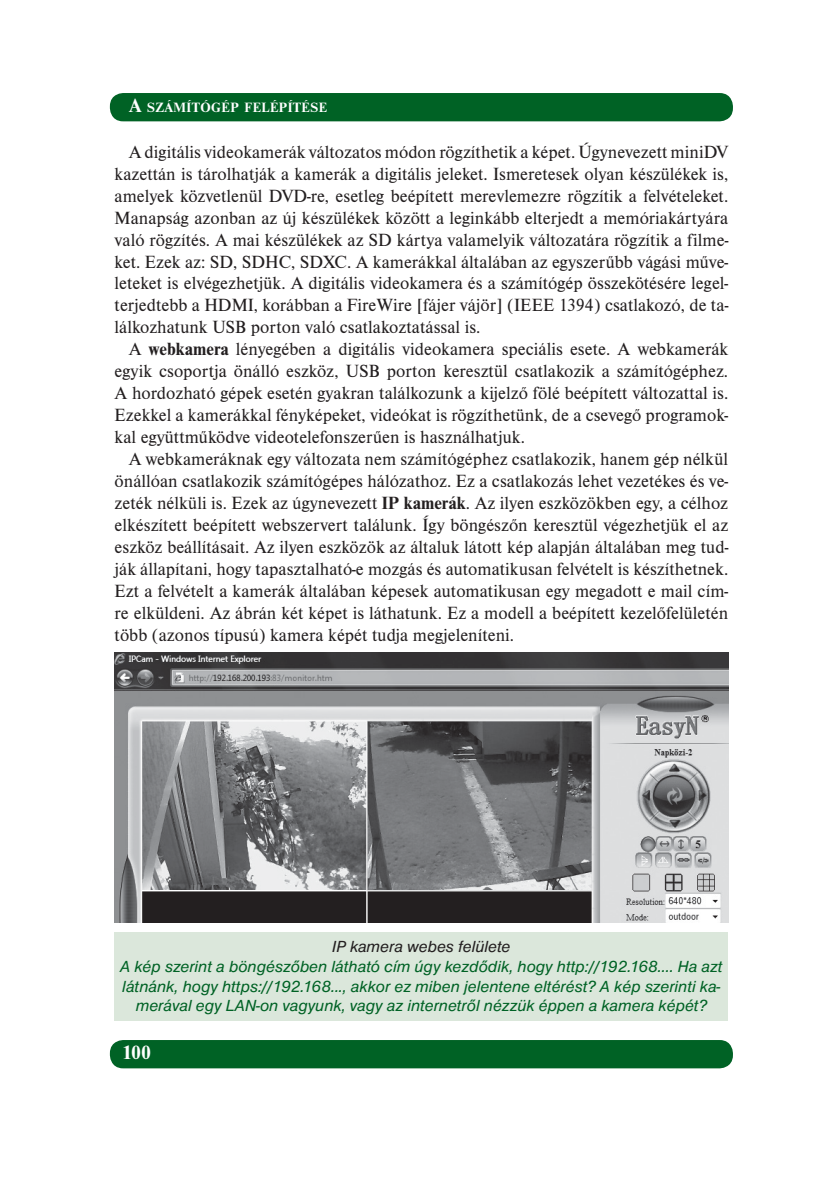
<style>
.page{position:relative;width:833px;height:1182px;background:#fff}
.page>*{position:absolute;margin:0;border:0;box-sizing:border-box;transform-origin:0 0}
.t1{font:700 19.95px "Nimbus Rom DEE";color:#fff}
.t2{font:18.38px/22.1px "Nimbus Rom DEE";color:#231f20;text-align:justify}
.t3{font:italic 16.62px/19.6px "Nimbus San DEE";color:#006225;text-align:center}
.t4{font:italic 16.62px "Nimbus San DEE";color:#231f20}
.t5{font:700 14px "Nimbus Rom DEE";letter-spacing:.03em;color:#fff}
.s1{font-size:19.95px}
.s2{font-weight:700}
</style>
<div class="page">
<div style="left:110px;top:1039px;width:623px;height:29px;background:#006225;border-radius:13px"></div>
<div style="left:110px;top:93px;width:623px;height:28px;background:#006225;border-radius:13px"></div>
<img style="left:115px;top:652px;width:613px;height:270px">
<div style="left:115px;top:932px;width:613px;height:88px;background:#dbe7db"></div>
<p class="t5" style="left:129px;top:103px;width:200px"><span class="s1">A</span> SZÁMÍTÓGÉP FELÉPÍTÉSE</p>
<p class="t2" style="left:115px;top:142px;width:615px;text-indent:14px">A digitális videokamerák változatos módon rögzíthetik a képet. Úgynevezett miniDV kazettán is tárolhatják a kamerák a digitális jeleket. Ismeretesek olyan készülékek is, amelyek közvetlenül DVD-re, esetleg beépített merevlemezre rögzítik a felvételeket.<br>Manapság azonban az új készülékek között a leginkább elterjedt a memóriakártyára való rögzítés. A mai készülékek az SD kártya valamelyik változatára rögzítik a filme&shy;ket. Ezek az: SD, SDHC, SDXC. A kamerákkal általában az egyszerűbb vágási műve&shy;leteket is elvégezhetjük. A digitális videokamera és a számítógép összekötésére legel&shy;terjedtebb a HDMI, korábban a FireWire [fájer vájör] (IEEE 1394) csatlakozó, de ta&shy;lálkozhatunk USB porton való csatlakoztatással is.</p>
<p class="t2" style="left:115px;top:340px;width:615px;text-indent:14px">A <span class="s2">webkamera</span> lényegében a digitális videokamera speciális esete. A webkamerák egyik csoportja önálló eszköz, USB porton keresztül csatlakozik a számítógéphez.<br>A hordozható gépek esetén gyakran találkozunk a kijelző fölé beépített változattal is.<br>Ezekkel a kamerákkal fényképeket, videókat is rögzíthetünk, de a csevegő programok&shy;kal együttműködve videotelefonszerűen is használhatjuk.</p>
<p class="t2" style="left:115px;top:449px;width:615px;text-indent:14px">A webkameráknak egy változata nem számítógéphez csatlakozik, hanem gép nélkül önállóan csatlakozik számítógépes hálózathoz. Ez a csatlakozás lehet vezetékes és ve&shy;zeték nélküli is. Ezek az úgynevezett <span class="s2">IP kamerák</span>. Az ilyen eszközökben egy, a célhoz elkészített beépített webszervert találunk. Így böngészőn keresztül végezhetjük el az eszköz beállításait. Az ilyen eszközök az általuk látott kép alapján általában meg tud&shy;ják állapítani, hogy tapasztalható-e mozgás és automatikusan felvételt is készíthetnek.<br>Ezt a felvételt a kamerák általában képesek automatikusan egy megadott e mail cím&shy;re elküldeni. Az ábrán két képet is láthatunk. Ez a modell a beépített kezelőfelületén több (azonos típusú) kamera képét tudja megjeleníteni.</p>
<p class="t4" style="left:332px;top:940px;width:180px">IP kamera webes felülete</p>
<p class="t3" style="left:120px;top:957px;width:604px">A kép szerint a böngészőben látható cím úgy kezdődik, hogy http://192.168.... Ha azt látnánk, hogy https://192.168..., akkor ez miben jelentene eltérést? A kép szerinti ka&shy;merával egy LAN-on vagyunk, vagy az internetről nézzük éppen a kamera képét?</p>
<p class="t1" style="left:122px;top:1045px;width:31px">100</p>
</div>
